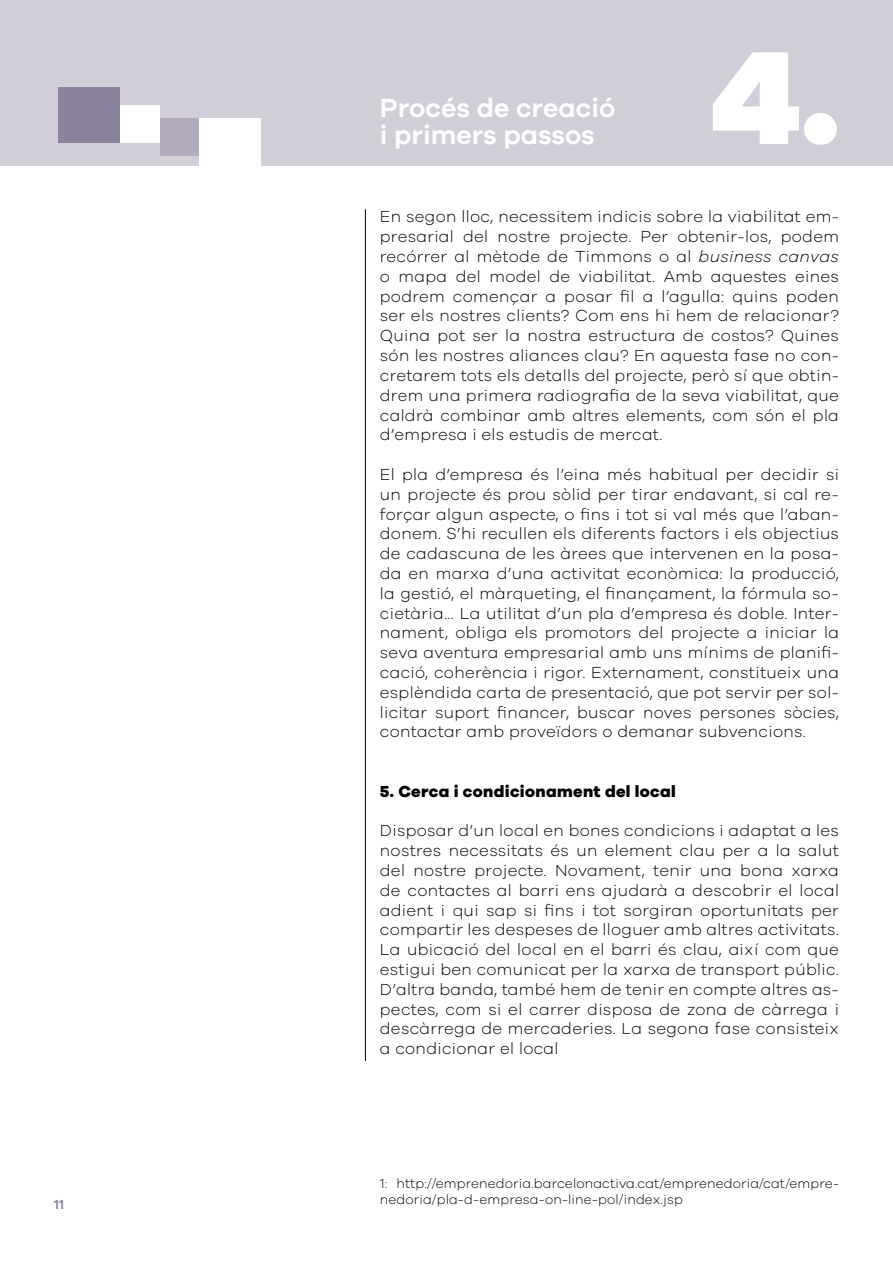
<style>
.page{position:relative;width:893px;height:1263px;background:#fff}
.page>*{position:absolute;margin:0;border:0;box-sizing:border-box;transform-origin:0 0}
.t1{font:900 136.5px "Galano Grotesque";color:#fff}
.t2{font:600 27px/27px "Galano Grotesque";color:#fff}
.t3{font:300 16.5px/19.8px "Galano Grotesque";letter-spacing:.02em;color:#000;text-align:justify}
.t4{font:800 16.5px "Galano Grotesque";letter-spacing:.02em;color:#000}
.t5{font:300 13.5px/16.2px "Galano Grotesque";letter-spacing:.01em;color:#000}
.t6{font:600 13.5px "Galano Grotesque";color:#8b839d}
.s1{font-style:italic}
</style>
<div class="page">
<div style="left:0;top:0;width:893px;height:166px;background:#d2ced8"></div>
<div style="left:160px;top:118px;width:39px;height:37px;background:#b1abbd"></div>
<div style="left:59px;top:87px;width:61px;height:56px;background:#8b839d"></div>
<div style="left:199px;top:118px;width:62px;height:55px;background:#fff"></div>
<div style="left:120px;top:105px;width:40px;height:38px;background:#fff"></div>
<hr style="left:365px;top:209px;width:1px;height:852px;background:#000">
<p class="t6" style="left:54px;top:1196px;width:11px">11</p>
<h2 class="t2" style="left:380px;top:93px;width:237px">Procés de creació i primers passos</h2>
<h1 class="t1" style="left:711px;top:11px;width:130px">4.</h1>
<p class="t3" style="left:380px;top:206px;width:461px">En segon lloc, necessitem indicis sobre la viabilitat em&shy;presarial del nostre projecte. Per obtenir-los, podem recórrer al mètode de Timmons o al <span class="s1">business canvas </span>o mapa del model de viabilitat. Amb aquestes eines podrem començar a posar fil a l’agulla: quins poden ser els nostres clients? Com ens hi hem de relacionar?<br>Quina pot ser la nostra estructura de costos? Quines són les nostres aliances clau? En aquesta fase no con&shy;cretarem tots els detalls del projecte, però sí que obtin&shy;drem una primera radiografia de la seva viabilitat, que caldrà combinar amb altres elements, com són el pla d’empresa i els estudis de mercat.</p>
<p class="t3" style="left:380px;top:464px;width:461px;text-align:left">El pla d’empresa és l’eina més habitual per decidir si un projecte és prou sòlid per tirar endavant, si cal re&shy;forçar algun aspecte, o fins i tot si val més que l’aban&shy;donem. S’hi recullen els diferents factors i els objectius de cadascuna de les àrees que intervenen en la posa&shy;da en marxa d’una activitat econòmica: la producció, la gestió, el màrqueting, el finançament, la fórmula so&shy;cietària... La utilitat d’un pla d’empresa és doble. Inter&shy;nament, obliga els promotors del projecte a iniciar la seva aventura empresarial amb uns mínims de planifi&shy;cació, coherència i rigor. Externament, constitueix una esplèndida carta de presentació, que pot servir per sol· licitar suport financer, buscar noves persones sòcies, contactar amb proveïdors o demanar subvencions.</p>
<p class="t4" style="left:380px;top:781px;width:297px">5. Cerca i condicionament del local</p>
<p class="t3" style="left:380px;top:820px;width:461px">Disposar d’un local en bones condicions i adaptat a les nostres necessitats és un element clau per a la salut del nostre projecte. Novament, tenir una bona xarxa de contactes al barri ens ajudarà a descobrir el local adient i qui sap si fins i tot sorgiran oportunitats per compartir les despeses de lloguer amb altres activitats.<br>La ubicació del local en el barri és clau, així com que estigui ben comunicat per la xarxa de transport públic.<br>D’altra banda, també hem de tenir en compte altres as&shy;pectes, com si el carrer disposa de zona de càrrega i descàrrega de mercaderies. La segona fase consisteix a condicionar el local</p>
<p class="t5" style="left:380px;top:1174px;width:461px">1: http://emprenedoria.barcelonactiva.cat/emprenedoria/cat/empre&shy;nedoria/pla-d-empresa-on-line-pol/index.jsp</p>
</div>
